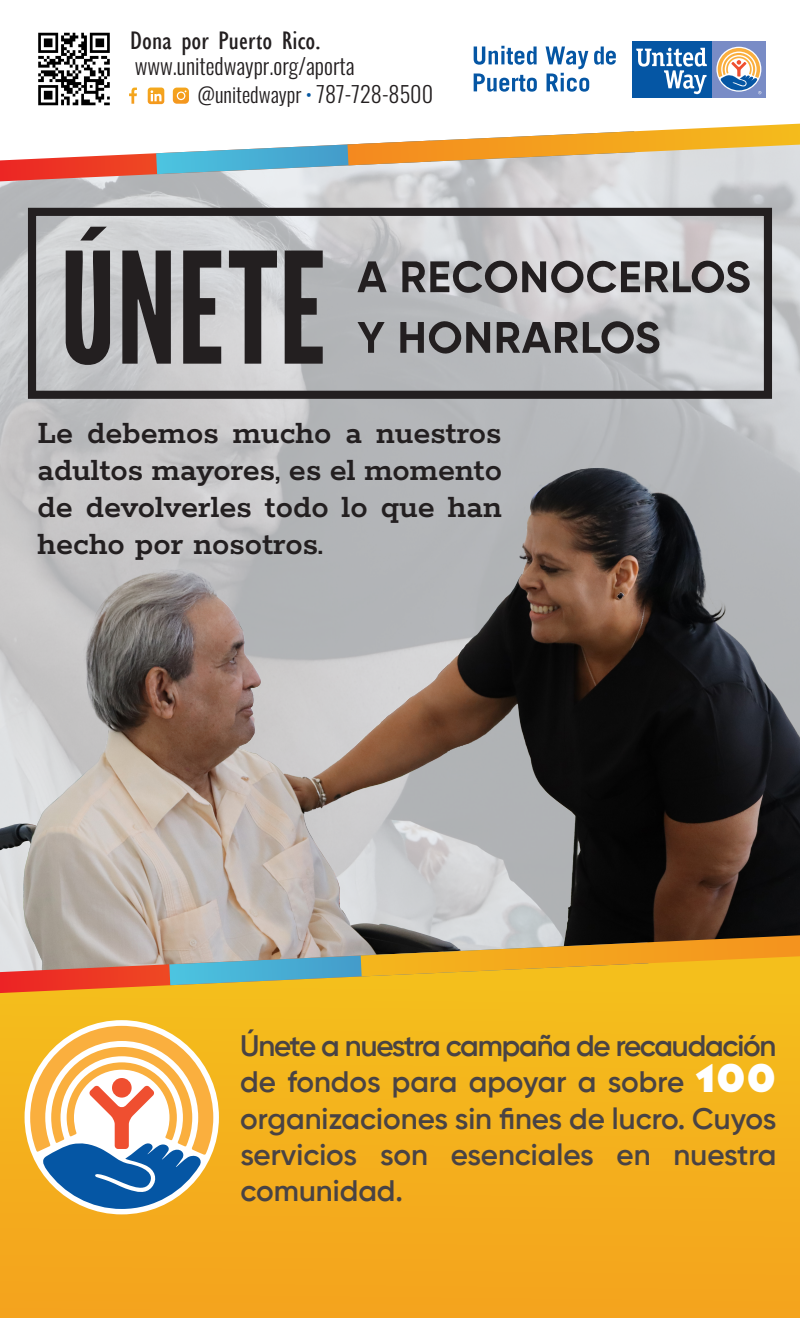
<style>
.page{position:relative;width:800px;height:1318px;background:#fff}
.page>*{position:absolute;margin:0;border:0;box-sizing:border-box;transform-origin:0 0}
.t1{font:600 34.5px/37px "Rokkitt";color:#231f20;text-align:justify}
.t2{font:600 29.58px/36.3px "Gilroy";color:#494344;text-align:justify}
.t3{font:condensed 26.04px "Gill Sans";color:#231f20;scale:1.1 1}
.t4{font:300 22.14px "Oswald";color:#231f20}
.t5{font:300 20.67px "Oswald";color:#231f20}
.s1{color:#0758a1}
.s2{font-size:22.14px}
.s3{font-family:"Mesmerize Se Eb";font-weight:400;font-size:36.66px;color:#fff}
</style>
<div class="page">
<img style="left:0;top:181px;width:799px;height:190px">
<img style="left:0;top:371px;width:799px;height:564px">
<svg style="left:65px;top:227px;width:45px;height:138px;background:#605e5f"></svg>
<svg style="left:122px;top:250px;width:49px;height:114px;background:#4a4749"></svg>
<svg style="left:183px;top:250px;width:38px;height:114px;background:#5e5b5d"></svg>
<svg style="left:229px;top:250px;width:48px;height:114px;background:#878587"></svg>
<svg style="left:284px;top:250px;width:38px;height:114px;background:#545254"></svg>
<svg style="left:357px;top:261px;width:29px;height:31px"></svg>
<svg style="left:402px;top:251px;width:237px;height:52px;background:#9c9b9d"></svg>
<svg style="left:645px;top:251px;width:108px;height:52px;background:#a09fa2"></svg>
<svg style="left:357px;top:322px;width:27px;height:31px"></svg>
<svg style="left:400px;top:311px;width:90px;height:52px;background:#89898c"></svg>
<svg style="left:496px;top:311px;width:167px;height:52px;background:#919193"></svg>
<div style="left:28px;top:208px;width:743px;height:191px;border:8px solid #231f20"></div>
<svg style="left:0;top:993px;width:799px;height:325px;background:#f4af1c"></svg>
<div style="left:25px;top:1020px;width:194px;height:194px;background:#fff;border-radius:50%"></div>
<svg style="left:30px;top:1026px;width:183px;height:183px"></svg>
<svg style="left:0;top:124px;width:799px;height:57px"></svg>
<svg style="left:129px;top:88px;width:8px;height:16px"></svg>
<svg style="left:173px;top:88px;width:16px;height:16px"></svg>
<svg style="left:148px;top:88px;width:16px;height:16px"></svg>
<img style="left:38px;top:32px;width:72px;height:74px">
<svg style="left:0;top:935px;width:799px;height:58px;background:#c9a153"></svg>
<div style="left:711px;top:41px;width:54px;height:57px;background:#798cc6"></div>
<div style="left:632px;top:41px;width:79px;height:57px;background:#0556a4"></div>
<svg style="left:636px;top:48px;width:70px;height:46px"></svg>
<svg style="left:717px;top:48px;width:44px;height:46px"></svg>
<svg style="left:473px;top:46px;width:63px;height:19px"></svg>
<svg style="left:473px;top:73px;width:63px;height:19px"></svg>
<svg style="left:545px;top:46px;width:70px;height:46px"></svg>
<p class="t3" style="left:130px;top:25px;width:174px">Dona por Puerto Rico.</p>
<p class="t4" style="left:135px;top:46px;width:221px">www.unitedwaypr.org/aporta</p>
<p class="t5" style="left:197px;top:76px;width:237px">@unitedwaypr <span class="s1">•</span> <span class="s2">787-728-8500</span></p>
<p class="t1" style="left:38px;top:412px;width:466px">Le debemos mucho a nuestros adultos mayores, es el momento de devolverles todo lo que han hecho por nosotros.</p>
<p class="t2" style="left:240px;top:1027px;width:537px">Únete a nuestra campaña de recaudación de fondos para apoyar a sobre <span class="s3">100 </span>organizaciones sin fines de lucro. Cuyos servicios son esenciales en nuestra comunidad.</p>
</div>
